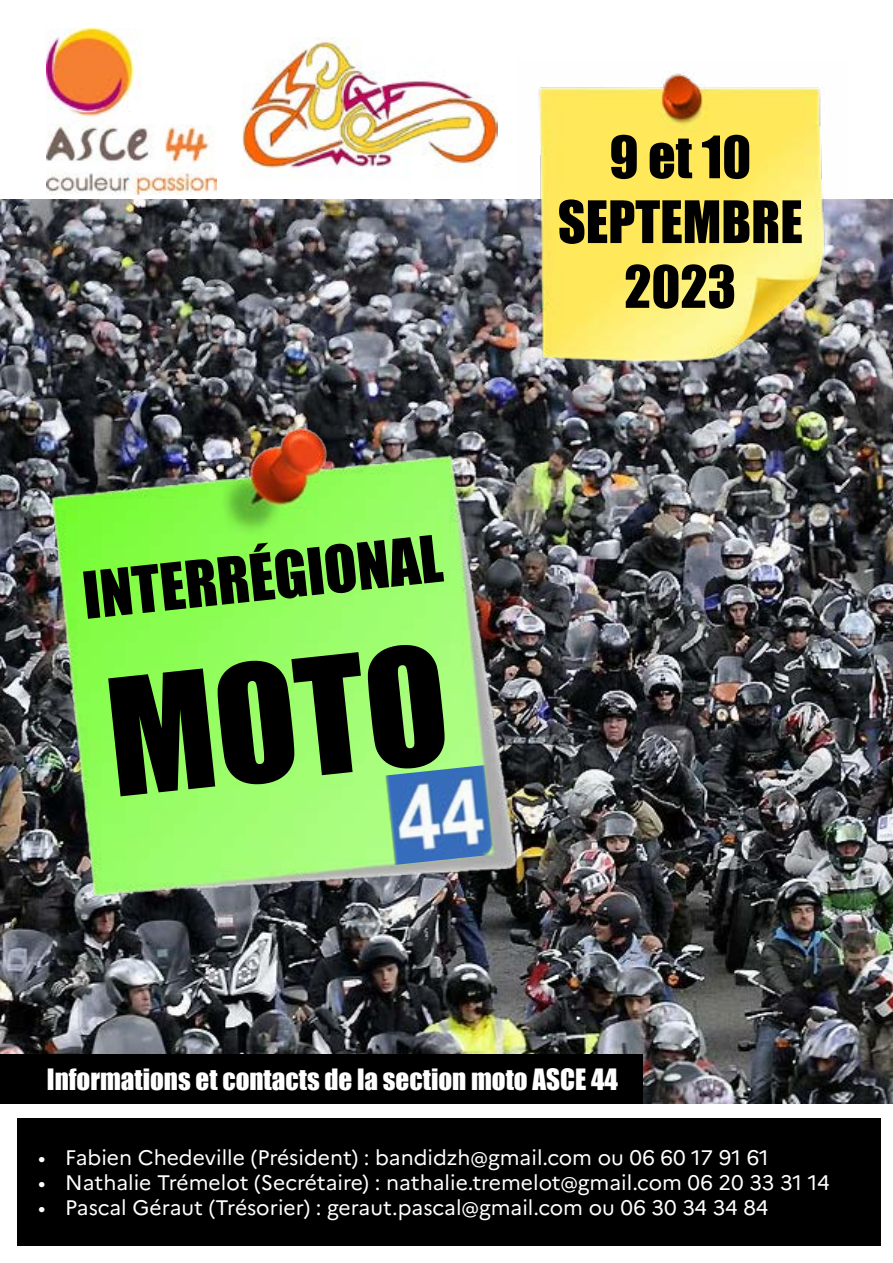
<style>
.page{position:relative;width:893px;height:1263px;background:#fff}
.page>*{position:absolute;margin:0;border:0;box-sizing:border-box;transform-origin:0 0}
.t1{font:150px "Impact";color:#000}
.t2{font:60px "Impact";color:#000}
.t3{font:54px/64.8px "Impact";color:#000;text-align:center}
.t4{font:27px "Impact";color:#fff}
.t5{font:21px "Marianne";color:#fff}
</style>
<div class="page">
<img style="left:0;top:200px;width:893px;height:904px">
<img style="left:47px;top:28px;width:170px;height:166px">
<img style="left:242px;top:38px;width:255px;height:140px">
<img style="left:515px;top:73px;width:332px;height:333px">
<img style="left:30px;top:402px;width:510px;height:525px">
<img style="left:330px;top:759px;width:221px;height:112px">
<div style="left:0;top:1054px;width:642px;height:50px;background:#000"></div>
<div style="left:17px;top:1118px;width:863px;height:128px;background:#000"></div>
<h2 class="t2" style="left:78px;top:549px;width:362px;rotate:-6deg">INTERRÉGIONAL</h2>
<h1 class="t1" style="left:96px;top:623px;width:342px;rotate:-6deg">MOTO</h1>
<h3 class="t3" style="left:558px;top:123px;width:246px">9 et 10<br>SEPTEMBRE<br>2023</h3>
<p class="t4" style="left:47px;top:1058px;width:573px">Informations et contacts de la section moto ASCE 44</p>
<p class="t5" style="left:38px;top:1144px;width:732px">• Fabien Chedeville (Président) : bandidzh@gmail.com ou 06 60 17 91 61</p>
<p class="t5" style="left:38px;top:1170px;width:793px">• Nathalie Trémelot (Secrétaire) : nathalie.tremelot@gmail.com 06 20 33 31 14</p>
<p class="t5" style="left:38px;top:1195px;width:732px">• Pascal Géraut (Trésorier) : geraut.pascal@gmail.com ou 06 30 34 34 84</p>
</div>
